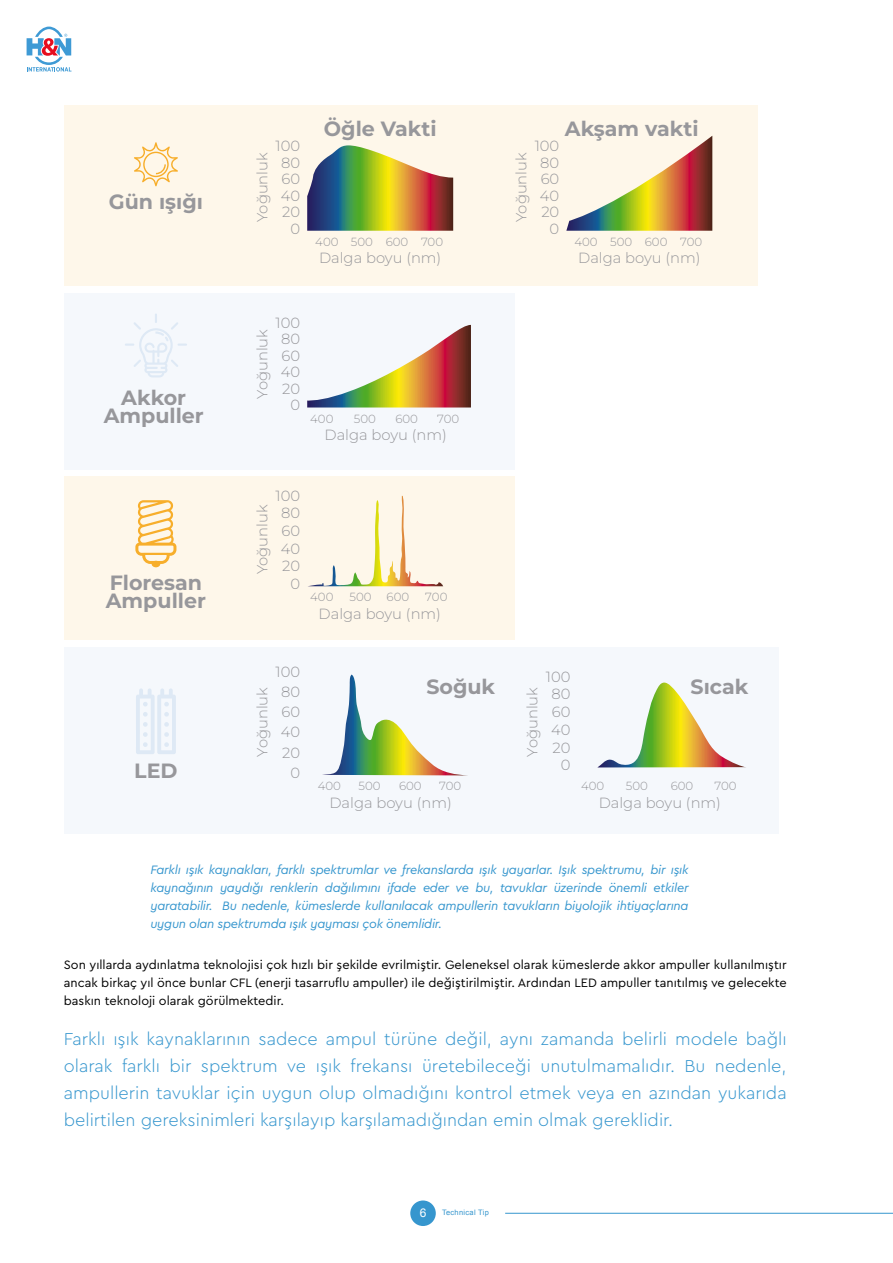
<style>
.page{position:relative;width:893px;height:1263px;background:#fff}
.page>*{position:absolute;margin:0;border:0;box-sizing:border-box;transform-origin:0 0}
.t1{font:700 20.55px/17.7px "Montserrat";color:#97979b;text-align:center}
.Texto_base{font:300 18px/27px "Cera Pro";color:#3696ce;text-align:justify}
.t2{font:300 14.7px/16.5px "Montserrat";color:#97979b;text-align:right}
.Texto_base-2{font:italic 12.75px/18px "Cera Pro";letter-spacing:-.02em;color:#3696ce;text-align:justify}
.Texto_base-3{font:12.75px/18px "Cera Pro";color:#000;text-align:justify}
.t3{font:12px "Arial";color:#fff}
.t4{font:300 11.85px "Montserrat";color:#97979b}
.t5{font:7.5px "Arial";letter-spacing:.04em;color:#3696ce}
</style>
<div class="page">
<div style="left:64px;top:106px;width:694px;height:180px;background:#fef7ea"></div>
<div style="left:64px;top:293px;width:450px;height:176px;background:#f5f8fc"></div>
<div style="left:64px;top:476px;width:450px;height:164px;background:#fef7ea"></div>
<div style="left:64px;top:647px;width:714px;height:187px;background:#f5f8fc"></div>
<svg style="left:307px;top:145px;width:146px;height:86px"></svg>
<svg style="left:566px;top:136px;width:146px;height:95px"></svg>
<svg style="left:307px;top:325px;width:164px;height:82px"></svg>
<svg style="left:309px;top:496px;width:134px;height:90px"></svg>
<svg style="left:322px;top:675px;width:140px;height:100px"></svg>
<svg style="left:598px;top:682px;width:146px;height:85px"></svg>
<svg style="left:134px;top:142px;width:44px;height:44px"></svg>
<svg style="left:125px;top:314px;width:62px;height:63px"></svg>
<svg style="left:135px;top:500px;width:41px;height:67px"></svg>
<svg style="left:136px;top:688px;width:40px;height:66px"></svg>
<hr style="left:505px;top:1213px;width:388px;height:1px;background:#3696ce">
<div style="left:410px;top:1200px;width:26px;height:26px;background:#3696ce;border-radius:50%"></div>
<svg style="left:27px;top:27px;width:44px;height:45px"></svg>
<p class="t1" style="left:109px;top:193px;width:96px">Gün ışığı</p>
<p class="t1" style="left:104px;top:389px;width:102px">Akkor<br>Ampuller</p>
<p class="t1" style="left:106px;top:574px;width:102px;text-align:left">Floresan<br>Ampuller</p>
<p class="t1" style="left:134px;top:761px;width:45px">LED</p>
<p class="t2" style="left:276px;top:137px;width:26px">100<br>80<br>60<br>40<br>20<br>0</p>
<p class="t2" style="left:253px;top:222px;width:71px;rotate:-90deg">Yoğunluk</p>
<p class="t1" style="left:324px;top:119px;width:114px">Öğle Vakti</p>
<p class="t4" style="left:315px;top:234px;width:129px">400 500 600 700</p>
<p class="t2" style="left:319px;top:250px;width:124px">Dalga boyu (nm)</p>
<p class="t1" style="left:565px;top:119px;width:135px">Akşam vakti</p>
<p class="t2" style="left:535px;top:137px;width:26px">100<br>80<br>60<br>40<br>20<br>0</p>
<p class="t2" style="left:513px;top:222px;width:71px;rotate:-90deg">Yoğunluk</p>
<p class="t4" style="left:574px;top:234px;width:129px">400 500 600 700</p>
<p class="t2" style="left:578px;top:250px;width:124px">Dalga boyu (nm)</p>
<p class="t2" style="left:276px;top:314px;width:26px">100<br>80<br>60<br>40<br>20<br>0</p>
<p class="t2" style="left:253px;top:399px;width:71px;rotate:-90deg">Yoğunluk</p>
<p class="t4" style="left:310px;top:410px;width:25px">400</p>
<p class="t4" style="left:354px;top:410px;width:24px">500</p>
<p class="t4" style="left:395px;top:410px;width:24px">600</p>
<p class="t4" style="left:437px;top:410px;width:24px">700</p>
<p class="t2" style="left:325px;top:426px;width:124px">Dalga boyu (nm)</p>
<p class="t2" style="left:276px;top:486px;width:26px;line-height:17.7px">100<br>80<br>60<br>40<br>20<br>0</p>
<p class="t2" style="left:253px;top:574px;width:71px;rotate:-90deg">Yoğunluk</p>
<p class="t4" style="left:310px;top:589px;width:25px">400</p>
<p class="t4" style="left:349px;top:589px;width:24px">500</p>
<p class="t4" style="left:387px;top:589px;width:24px">600</p>
<p class="t4" style="left:425px;top:589px;width:24px">700</p>
<p class="t2" style="left:319px;top:605px;width:124px">Dalga boyu (nm)</p>
<p class="t2" style="left:276px;top:661px;width:26px;line-height:20.2px">100<br>80<br>60<br>40<br>20<br>0</p>
<p class="t2" style="left:253px;top:757px;width:71px;rotate:-90deg">Yoğunluk</p>
<p class="t1" style="left:426px;top:677px;width:70px">Soğuk</p>
<p class="t4" style="left:318px;top:778px;width:25px">400</p>
<p class="t4" style="left:359px;top:778px;width:24px">500</p>
<p class="t4" style="left:399px;top:778px;width:24px">600</p>
<p class="t4" style="left:439px;top:778px;width:24px">700</p>
<p class="t2" style="left:329px;top:794px;width:124px">Dalga boyu (nm)</p>
<p class="t2" style="left:546px;top:667px;width:26px;line-height:17.7px">100<br>80<br>60<br>40<br>20<br>0</p>
<p class="t2" style="left:524px;top:757px;width:71px;rotate:-90deg">Yoğunluk</p>
<p class="t1" style="left:691px;top:677px;width:59px">Sıcak</p>
<p class="t4" style="left:581px;top:778px;width:25px">400</p>
<p class="t4" style="left:626px;top:778px;width:24px">500</p>
<p class="t4" style="left:671px;top:778px;width:24px">600</p>
<p class="t4" style="left:714px;top:778px;width:24px">700</p>
<p class="t2" style="left:599px;top:794px;width:124px">Dalga boyu (nm)</p>
<p class="Texto_base-2" style="left:150px;top:860px;width:540px">Farklı ışık kaynakları, farklı spektrumlar ve frekanslarda ışık yayarlar. Işık spektrumu, bir ışık kaynağının yaydığı renklerin dağılımını ifade eder ve bu, tavuklar üzerinde önemli etkiler yaratabilir. Bu nedenle, kümeslerde kullanılacak ampullerin tavukların biyolojik ihtiyaçlarına uygun olan spektrumda ışık yayması çok önemlidir.</p>
<p class="Texto_base-3" style="left:64px;top:955px;width:724px">Son yıllarda aydınlatma teknolojisi çok hızlı bir şekilde evrilmiştir. Geleneksel olarak kümeslerde akkor ampuller kullanılmıştır ancak birkaç yıl önce bunlar CFL (enerji tasarruflu ampuller) ile değiştirilmiştir. Ardından LED ampuller tanıtılmış ve gelecekte baskın teknoloji olarak görülmektedir.</p>
<p class="Texto_base" style="left:64px;top:1024px;width:724px">Farklı ışık kaynaklarının sadece ampul türüne değil, aynı zamanda belirli modele bağlı olarak farklı bir spektrum ve ışık frekansı üretebileceği unutulmamalıdır. Bu nedenle, ampullerin tavuklar için uygun olup olmadığını kontrol etmek veya en azından yukarıda belirtilen gereksinimleri karşılayıp karşılamadığından emin olmak gereklidir.</p>
<p class="t3" style="left:420px;top:1205px;width:8px">6</p>
<p class="t5" style="left:442px;top:1207px;width:48px">Technical Tip</p>
</div>
